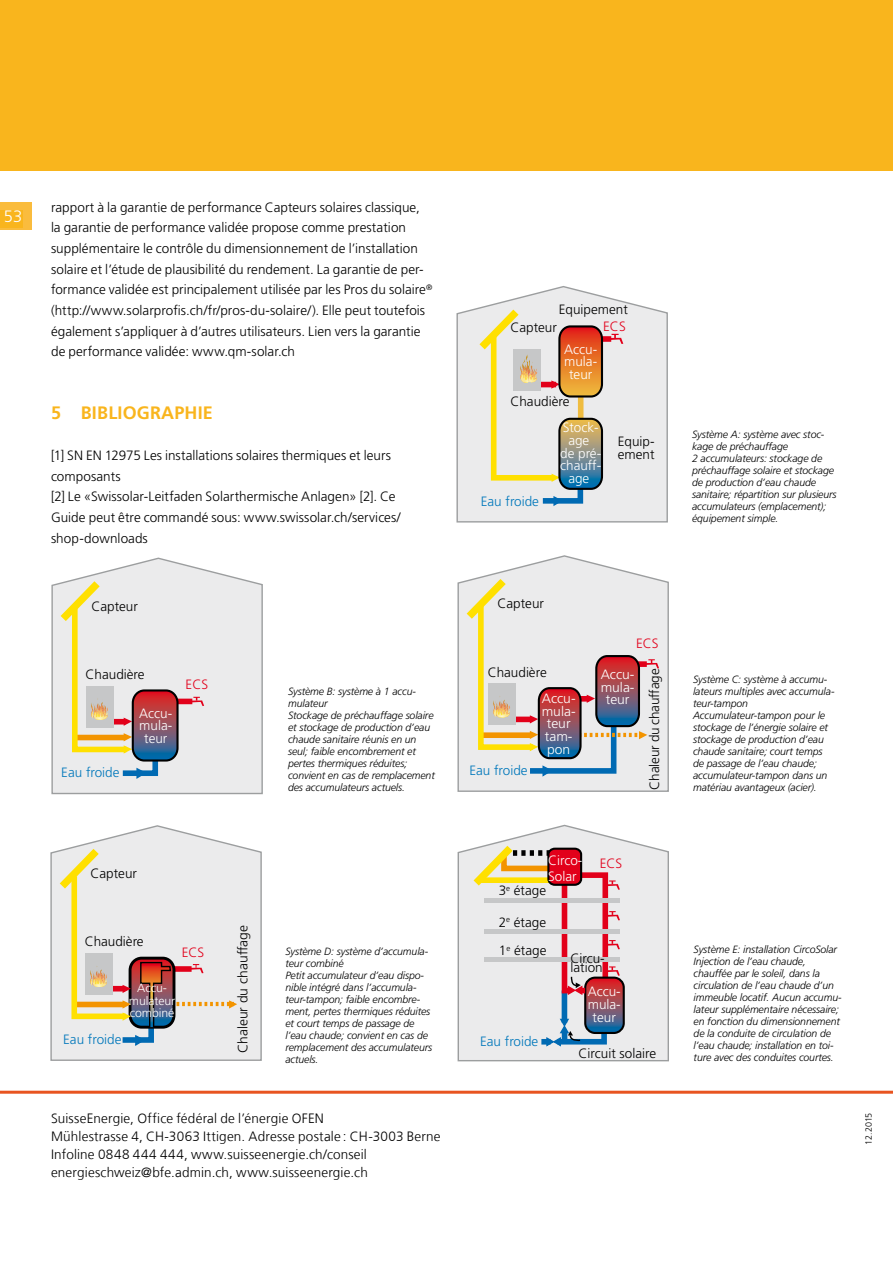
<style>
.page{position:relative;width:893px;height:1263px;background:#fff}
.page>*{position:absolute;margin:0;border:0;box-sizing:border-box;transform-origin:0 0}
.t1{font:700 18px "Frutiger LT Std";letter-spacing:.01em;color:#f9b51d}
.t2{font:300 16.5px "Frutiger LT Std";color:#fff}
.t3{font:300 13.5px/20.7px "Frutiger LT Std";color:#000}
.t4{font:300 13.5px/18px "Frutiger LT Com";letter-spacing:.015em;color:#000}
.t5{font:300 13.5px/12.6px "Frutiger LT Std";color:#fff;text-align:center}
.t6{font:300 13.5px "Frutiger LT Std";color:#07b}
.t7{font:300 13.5px "Frutiger LT Std";color:#e2001a}
.t8{font:300 12px/12.6px "Frutiger LT Std";letter-spacing:-.01em;color:#fff;text-align:center}
.t9{font:italic 300 10.5px/12px "Frutiger LT Std";letter-spacing:-.01em;color:#000}
.t10{font:300 9px "Frutiger LT Com";letter-spacing:-.015em;color:#000}
</style>
<div class="page">
<div style="left:0;top:202px;width:32px;height:28px;background:#fabc3d"></div>
<div style="left:0;top:210px;width:22px;height:18px;background:#f9b51d"></div>
<svg style="left:456px;top:286px;width:212px;height:237px;background:#e9e9ea"></svg>
<svg style="left:479px;top:310px;width:144px;height:197px;background:#d7cbb7"></svg>
<svg style="left:51px;top:557px;width:212px;height:238px;background:#e9e9ea"></svg>
<svg style="left:190px;top:697px;width:14px;height:9px"></svg>
<div style="left:163px;top:699px;width:29px;height:5px;background:#e2001a"></div>
<svg style="left:61px;top:581px;width:116px;height:199px;background:#dbd1c4"></svg>
<div style="left:132px;top:689px;width:47px;height:72px;border:2px solid #000;border-radius:12px"></div>
<svg style="left:457px;top:555px;width:212px;height:237px"></svg>
<svg style="left:467px;top:579px;width:192px;height:198px;background:#d2c8c3"></svg>
<svg style="left:50px;top:825px;width:212px;height:236px"></svg>
<svg style="left:60px;top:849px;width:177px;height:198px;background:#ddd6cd"></svg>
<svg style="left:457px;top:824px;width:212px;height:238px;background:#e9e9ea"></svg>
<svg style="left:474px;top:846px;width:150px;height:202px;background:#d7c2c1"></svg>
<div style="left:0;top:0;width:893px;height:170px;background:#f9b51d"></div>
<hr style="left:0;top:1091px;width:893px;height:3px;background:#e85420">
<h2 class="t2" style="left:4px;top:207px;width:20px">53</h2>
<p class="t3" style="left:51px;top:197px;width:383px">rapport à la garantie de performance Capteurs solaires classique, la garantie de performance validée propose comme prestation supplémentaire le contrôle du dimensionnement de l’installation solaire et l’étude de plausibilité du rendement. La garantie de per&shy;formance validée est principalement utilisée par les Pros du solaire<sup>® </sup>(http://www.solarprofis.ch/fr/pros-du-solaire/). Elle peut toutefois également s’appliquer à d’autres utilisateurs. Lien vers la garantie de performance validée: www.qm-solar.ch</p>
<h1 class="t1" style="left:51px;top:402px;width:163px">5 BIBLIOGRAPHIE</h1>
<p class="t3" style="left:51px;top:445px;width:351px">[1] SN EN 12975 Les installations solaires thermiques et leurs composants<br>[2] Le «Swissolar-Leitfaden Solarthermische Anlagen» [2]. Ce Guide peut être commandé sous: www.swissolar.ch/services/ shop-downloads</p>
<p class="t3" style="left:91px;top:596px;width:48px">Capteur</p>
<p class="t3" style="left:86px;top:664px;width:61px">Chaudière</p>
<p class="t6" style="left:61px;top:765px;width:60px">Eau froide</p>
<p class="t5" style="left:139px;top:707px;width:34px">Accu&shy;mula&shy;teur</p>
<p class="t7" style="left:186px;top:677px;width:24px">ECS</p>
<p class="t3" style="left:91px;top:863px;width:48px">Capteur</p>
<p class="t3" style="left:85px;top:931px;width:61px">Chaudière</p>
<p class="t7" style="left:182px;top:944px;width:24px">ECS</p>
<p class="t6" style="left:63px;top:1032px;width:60px">Eau froide</p>
<p class="t8" style="left:129px;top:982px;width:48px">Accu&shy;mulateur combiné</p>
<p class="t3" style="left:233px;top:1053px;width:130px;rotate:-90deg">Chaleur du chauffage</p>
<p class="t9" style="left:288px;top:685px;width:148px">Système B: système à 1 accu&shy;mulateur<br>Stockage de préchauffage solaire et stockage de production d’eau chaude sanitaire réunis en un seul; faible encombrement et pertes thermiques réduites; convient en cas de remplacement des accumulateurs actuels.</p>
<p class="t9" style="left:285px;top:945px;width:148px">Système D: système d’accumula&shy;teur combiné<br>Petit accumulateur d’eau dispo&shy;nible intégré dans l’accumula&shy;teur-tampon; faible encombre&shy;ment, pertes thermiques réduites et court temps de passage de l’eau chaude; convient en cas de remplacement des accumulateurs actuels.</p>
<p class="t3" style="left:559px;top:299px;width:71px">Equipement</p>
<p class="t3" style="left:510px;top:317px;width:48px">Capteur</p>
<p class="t7" style="left:603px;top:318px;width:24px">ECS</p>
<p class="t5" style="left:564px;top:343px;width:34px">Accu&shy;mula&shy;teur</p>
<p class="t3" style="left:510px;top:392px;width:61px">Chaudière</p>
<p class="t6" style="left:481px;top:493px;width:60px">Eau froide</p>
<p class="t5" style="left:560px;top:422px;width:43px">Stock&shy;age<br>de pré&shy;chauff&shy;age</p>
<p class="t3" style="left:618px;top:435px;width:38px;line-height:12.6px">Equip&shy;ement</p>
<p class="t9" style="left:692px;top:429px;width:146px">Système A: système avec stoc&shy;kage de préchauffage<br>2 accumulateurs: stockage de préchauffage solaire et stockage de production d’eau chaude sanitaire; répartition sur plusieurs accumulateurs (emplacement); équipement simple.</p>
<p class="t3" style="left:497px;top:593px;width:48px">Capteur</p>
<p class="t7" style="left:636px;top:635px;width:24px">ECS</p>
<p class="t3" style="left:488px;top:662px;width:61px">Chaudière</p>
<p class="t5" style="left:601px;top:668px;width:35px;text-align:left">Accu&shy;mula-</p>
<p class="t5" style="left:542px;top:692px;width:35px">Accu-</p>
<p class="t5" style="left:606px;top:693px;width:25px">teur</p>
<p class="t5" style="left:542px;top:705px;width:35px;text-align:left">mula&shy;teur tam&shy;pon</p>
<p class="t6" style="left:469px;top:763px;width:60px">Eau froide</p>
<p class="t3" style="left:644px;top:789px;width:123px;rotate:-90deg">Chaleur du chauffage</p>
<p class="t5" style="left:548px;top:853px;width:36px;line-height:16.2px;text-align:left">Circo-<br>Solar</p>
<p class="t7" style="left:600px;top:856px;width:24px">ECS</p>
<p class="t3" style="left:499px;top:880px;width:49px">3<sup>e</sup> étage</p>
<p class="t3" style="left:499px;top:908px;width:49px;line-height:28.7px">2<sup>e</sup> étage<br>1<sup>e</sup> étage</p>
<p class="t6" style="left:480px;top:1033px;width:60px">Eau froide</p>
<p class="t3" style="left:570px;top:953px;width:36px;line-height:9.9px">Circu&shy;lation</p>
<p class="t5" style="left:588px;top:985px;width:34px">Accu&shy;mula&shy;teur</p>
<p class="t3" style="left:579px;top:1043px;width:79px">Circuit solaire</p>
<p class="t9" style="left:693px;top:673px;width:143px">Système C: système à accumu&shy;lateurs multiples avec accumula&shy;teur-tampon<br>Accumulateur-tampon pour le stockage de l’énergie solaire et stockage de production d’eau chaude sanitaire; court temps de passage de l’eau chaude; accumulateur-tampon dans un matériau avantageux (acier).</p>
<p class="t9" style="left:694px;top:943px;width:149px">Système E: installation CircoSolar<br>Injection de l’eau chaude, chauffée par le soleil, dans la circulation de l’eau chaude d’un immeuble locatif. Aucun accumu&shy;lateur supplémentaire nécessaire; en fonction du dimensionnement de la conduite de circulation de l’eau chaude; installation en toi&shy;ture avec des conduites courtes.</p>
<p class="t4" style="left:51px;top:1109px;width:391px">SuisseEnergie, Office fédéral de l’énergie OFEN<br>Mühlestrasse 4, CH-3063 Ittigen. Adresse postale : CH-3003 Berne Infoline 0848 444 444, www.suisseenergie.ch/conseil energieschweiz@bfe.admin.ch, www.suisseenergie.ch</p>
<p class="t10" style="left:863px;top:1145px;width:34px;rotate:-90deg">12.2015</p>
</div>
